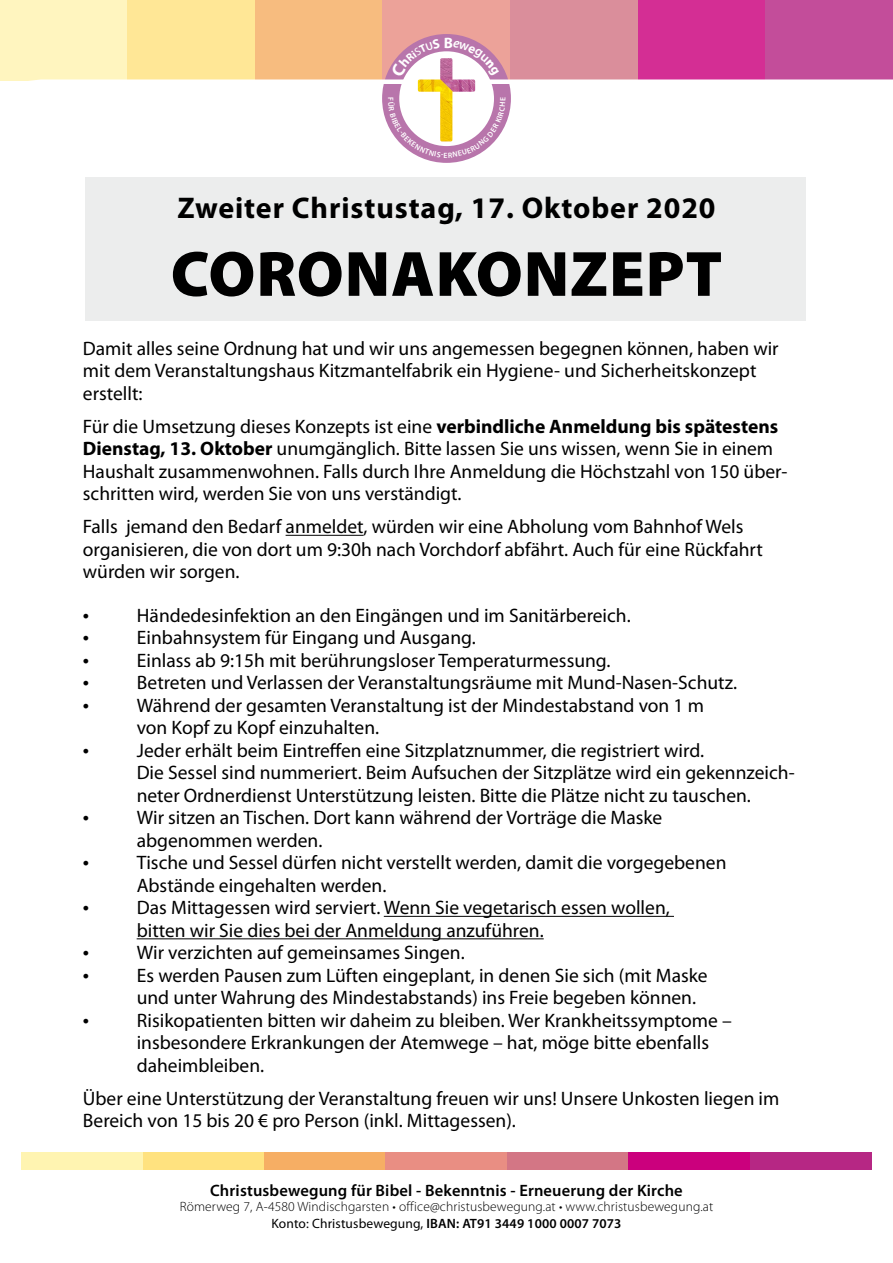
<style>
.page{position:relative;width:893px;height:1263px;background:#fff}
.page>*{position:absolute;margin:0;border:0;box-sizing:border-box;transform-origin:0 0}
.t1{font:900 64.5px "Myriad Pro";letter-spacing:.015em;color:#000}
.t2{font:700 30px "Myriad Pro";letter-spacing:.03em;color:#000}
.t3{font:19.5px/22.5px "Myriad Pro";color:#000}
.t4{font:600 16.5px "Myriad Pro";letter-spacing:.01em;color:#000}
.t5{font:300 13.5px/16.5px "Myriad Pro";letter-spacing:.01em;color:#000;text-align:center}
.s1{font-weight:700}
.s2{font-size:22.5px}
.s3{font-weight:400}
.s4{font-weight:600}
</style>
<div class="page">
<div style="left:85px;top:178px;width:721px;height:143px;background:#eceded"></div>
<div style="left:21px;top:1153px;width:122px;height:17px;background:#fff4b1"></div>
<div style="left:143px;top:1153px;width:121px;height:17px;background:#ffe27f"></div>
<div style="left:264px;top:1153px;width:122px;height:17px;background:#f6ae64"></div>
<div style="left:386px;top:1153px;width:121px;height:17px;background:#e98e83"></div>
<div style="left:507px;top:1153px;width:122px;height:17px;background:#d37685"></div>
<div style="left:629px;top:1153px;width:121px;height:17px;background:#cb007d"></div>
<div style="left:750px;top:1153px;width:122px;height:17px;background:#b62784"></div>
<div style="left:0;top:0;width:128px;height:81px;background:#fff5bf"></div>
<div style="left:128px;top:0;width:127px;height:81px;background:#ffe796"></div>
<div style="left:255px;top:0;width:128px;height:81px;background:#f7bc7f"></div>
<div style="left:383px;top:0;width:127px;height:81px;background:#eca299"></div>
<div style="left:510px;top:0;width:128px;height:81px;background:#da8e9b"></div>
<div style="left:638px;top:0;width:127px;height:81px;background:#d42e94"></div>
<div style="left:765px;top:0;width:128px;height:81px;background:#c34d9a"></div>
<div style="left:382px;top:34px;width:129px;height:129px;background:#b875ab;border-radius:50%"></div>
<div style="left:399px;top:51px;width:95px;height:95px;background:#fff;border-radius:50%"></div>
<img style="left:418px;top:84px;width:57px;height:14px">
<hr style="left:286px;top:535px;width:78px;height:1px;background:#000">
<hr style="left:384px;top:916px;width:290px;height:1px;background:#000">
<hr style="left:137px;top:938px;width:407px;height:1px;background:#000">
<svg style="left:388px;top:98px;width:117px;height:60px"></svg>
<svg style="left:29px;top:38px;width:864px;height:46px"></svg>
<h2 class="t2" style="left:177px;top:189px;width:540px">Zweiter Christustag, 17. Oktober 2020</h2>
<h1 class="t1" style="left:171px;top:231px;width:553px">CORONAKONZEPT</h1>
<p class="t3" style="left:83px;top:337px;width:697px">Damit alles seine Ordnung hat und wir uns angemessen begegnen können, haben wir mit dem Veranstaltungshaus Kitzmantelfabrik ein Hygiene- und Sicherheitskonzept erstellt:</p>
<p class="t3" style="left:83px;top:415px;width:706px">Für die Umsetzung dieses Konzepts ist eine <span class="s1">verbindliche Anmeldung bis spätestens Dienstag, 13. Oktober</span> unumgänglich. Bitte lassen Sie uns wissen, wenn Sie in einem Haushalt zusammenwohnen. Falls durch Ihre Anmeldung die Höchstzahl von 150 über&shy;schritten wird, werden Sie von uns verständigt.</p>
<p class="t3" style="left:83px;top:515px;width:681px">Falls jemand den Bedarf anmeldet, würden wir eine Abholung vom Bahnhof Wels organisieren, die von dort um 9:30h nach Vorchdorf abfährt. Auch für eine Rückfahrt würden wir sorgen.</p>
<p class="t3" style="left:83px;top:604px;width:549px"><span class="s2">•</span> Händedesinfektion an den Eingängen und im Sanitärbereich.</p>
<p class="t3" style="left:83px;top:626px;width:394px"><span class="s2">•</span> Einbahnsystem für Eingang und Ausgang.</p>
<p class="t3" style="left:83px;top:649px;width:529px"><span class="s2">•</span> Einlass ab 9:15h mit berührungsloser Temperaturmessung.</p>
<p class="t3" style="left:83px;top:671px;width:656px"><span class="s2">•</span> Betreten und Verlassen der Veranstaltungsräume mit Mund-Nasen-Schutz.</p>
<p class="t3" style="left:137px;top:694px;width:569px;text-indent:-54px"><span class="s2">•</span> Während der gesamten Veranstaltung ist der Mindestabstand von 1 m von Kopf zu Kopf einzuhalten.</p>
<p class="t3" style="left:137px;top:739px;width:659px;text-indent:-54px"><span class="s2">•</span> Jeder erhält beim Eintreffen eine Sitzplatznummer, die registriert wird.<br>Die Sessel sind nummeriert. Beim Aufsuchen der Sitzplätze wird ein gekennzeich&shy;neter Ordnerdienst Unterstützung leisten. Bitte die Plätze nicht zu tauschen.</p>
<p class="t3" style="left:137px;top:806px;width:527px;text-indent:-54px"><span class="s2">•</span> Wir sitzen an Tischen. Dort kann während der Vorträge die Maske abgenommen werden.</p>
<p class="t3" style="left:137px;top:851px;width:591px;text-indent:-54px"><span class="s2">•</span> Tische und Sessel dürfen nicht verstellt werden, damit die vorgegebenen<br>Abstände eingehalten werden.</p>
<p class="t3" style="left:137px;top:896px;width:535px;text-indent:-54px"><span class="s2">•</span> Das Mittagessen wird serviert. Wenn Sie vegetarisch essen wollen, bitten wir Sie dies bei der Anmeldung anzuführen.</p>
<p class="t3" style="left:83px;top:941px;width:383px"><span class="s2">•</span> Wir verzichten auf gemeinsames Singen.</p>
<p class="t3" style="left:137px;top:964px;width:573px;text-indent:-54px"><span class="s2">•</span> Es werden Pausen zum Lüften eingeplant, in denen Sie sich (mit Maske und unter Wahrung des Mindestabstands) ins Freie begeben können.</p>
<p class="t3" style="left:137px;top:1009px;width:597px;text-indent:-54px"><span class="s2">•</span> Risikopatienten bitten wir daheim zu bleiben. Wer Krankheitssymptome – insbesondere Erkrankungen der Atemwege – hat, möge bitte ebenfalls daheimbleiben.</p>
<p class="t3" style="left:83px;top:1087px;width:698px">Über eine Unterstützung der Veranstaltung freuen wir uns! Unsere Unkosten liegen im<br>Bereich von 15 bis 20 € pro Person (inkl. Mittagessen).</p>
<p class="t4" style="left:210px;top:1180px;width:474px">Christusbewegung für Bibel - Bekenntnis - Erneuerung der Kirche</p>
<p class="t5" style="left:180px;top:1198px;width:535px">Römerweg 7, A-4580 Windischgarsten • office@christusbewegung.at • www.christusbewegung.at<br><span class="s3">Konto: Christusbewegung,</span> <span class="s4">IBAN: AT91 3449 1000 0007 7073</span></p>
</div>
